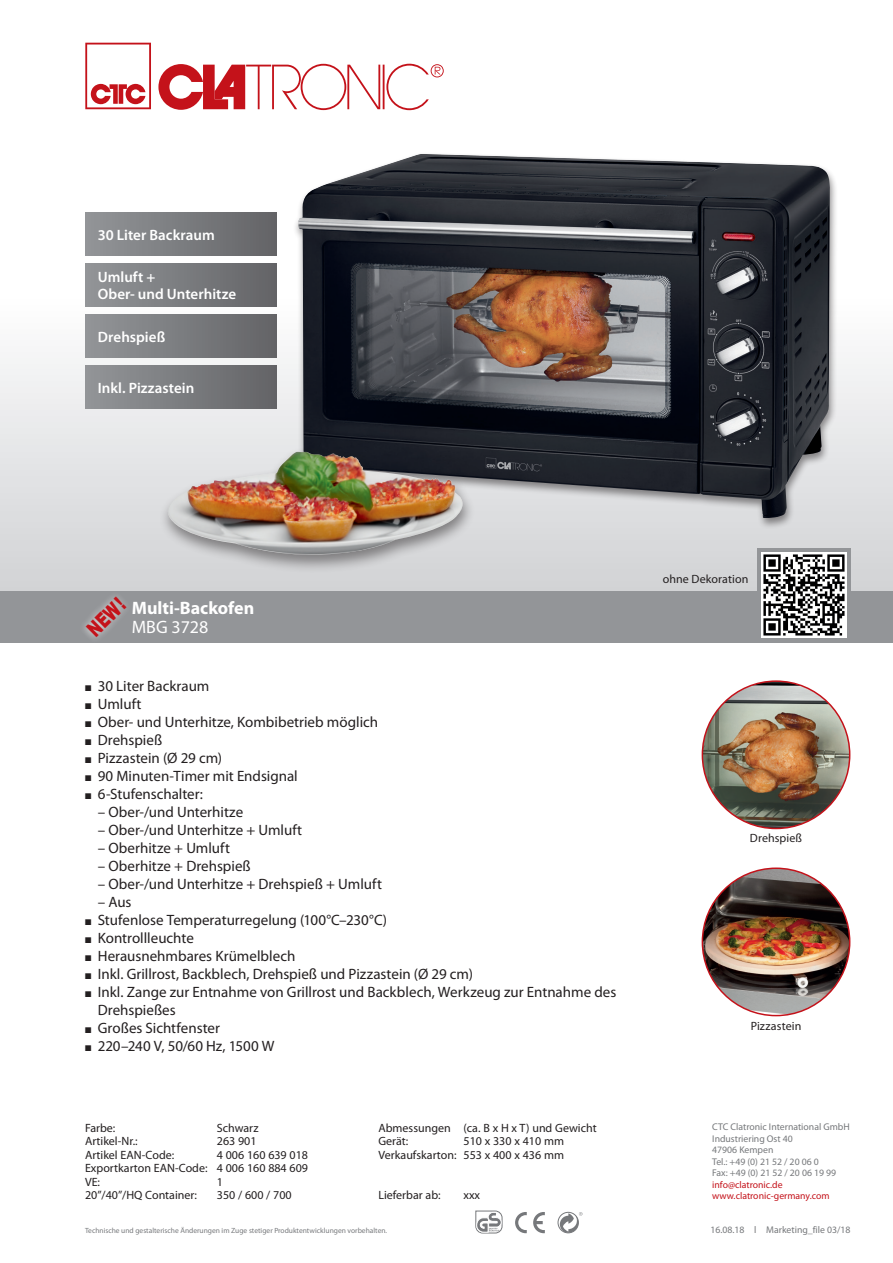
<style>
.page{position:relative;width:893px;height:1263px;background:#fff}
.page>*{position:absolute;margin:0;border:0;box-sizing:border-box;transform-origin:0 0}
.t1{font:900 21px "Arial";color:#c4121a;scale:.7 1}
.t2{font:700 18px "Myriad Pro";color:#fff}
.t3{font:18px "Myriad Pro";color:#fff}
.t4{font:15px/18px "Myriad Pro";color:#231f20}
.t5{font:600 15px/16.5px "Myriad Pro";color:#fff}
.t6{font:12px/13.5px "Myriad Pro";color:#231f20;text-align:justify}
.t7{font:9.75px/11.6px "Myriad Pro";color:#76787b}
.t8{font:9.75px/11.6px "Myriad Pro";color:#c4121a}
.t9{font:7.5px "Myriad Pro";color:#76787b}
</style>
<div class="page">
<div style="left:0;top:298px;width:893px;height:297px;background:linear-gradient(to bottom,#f8f8f8,#d2d3d6)"></div>
<svg style="left:515px;top:1212px;width:12px;height:21px"></svg>
<svg style="left:533px;top:1212px;width:12px;height:21px"></svg>
<div style="left:558px;top:1212px;width:21px;height:21px;border:1px solid #76787b;border-radius:50%"></div>
<svg style="left:560px;top:1212px;width:23px;height:21px"></svg>
<svg style="left:158px;top:64px;width:286px;height:46px"></svg>
<svg style="left:85px;top:43px;width:66px;height:66px"></svg>
<svg style="left:475px;top:1210px;width:27px;height:23px"></svg>
<div style="left:0;top:591px;width:893px;height:51px;background:#939598"></div>
<div style="left:757px;top:549px;width:93px;height:93px;background:linear-gradient(to right,#939598,#939598)"></div>
<svg style="left:75px;top:586px;width:62px;height:57px"></svg>
<img style="left:702px;top:868px;width:148px;height:147px;border-radius:74px">
<img style="left:702px;top:681px;width:148px;height:147px;border-radius:74px">
<div style="left:293px;top:151px;width:545px;height:378px;background:#231f20;opacity:.5"></div>
<img style="left:298px;top:154px;width:532px;height:364px">
<div style="left:159px;top:447px;width:317px;height:126px;background:#231f20;opacity:.5"></div>
<img style="left:163px;top:452px;width:300px;height:104px">
<img style="left:761px;top:553px;width:85px;height:85px">
<div style="left:85px;top:315px;width:191px;height:42px;background:linear-gradient(to right,#939598,#636467)"></div>
<div style="left:85px;top:264px;width:191px;height:42px;background:linear-gradient(to right,#939598,#636467)"></div>
<div style="left:85px;top:213px;width:191px;height:42px;background:linear-gradient(to right,#939598,#636467)"></div>
<div style="left:85px;top:366px;width:191px;height:42px;background:linear-gradient(to right,#939598,#636467)"></div>
<p class="t5" style="left:98px;top:226px;width:118px">30 Liter Backraum</p>
<p class="t5" style="left:98px;top:269px;width:140px">Umluft +<br>Ober- und Unterhitze</p>
<p class="t5" style="left:98px;top:328px;width:69px">Drehspieß</p>
<p class="t5" style="left:98px;top:379px;width:98px">Inkl. Pizzastein</p>
<h1 class="t1" style="left:80px;top:622px;width:65px;rotate:-45deg">NEW!</h1>
<p class="t2" style="left:132px;top:596px;width:124px">Multi-Backofen</p>
<p class="t3" style="left:132px;top:616px;width:78px">MBG 3728</p>
<p class="t4" style="left:85px;top:676px;width:126px">■ 30 Liter Backraum</p>
<p class="t4" style="left:85px;top:694px;width:58px">■ Umluft</p>
<p class="t4" style="left:85px;top:712px;width:295px">■ Ober- und Unterhitze, Kombibetrieb möglich</p>
<p class="t4" style="left:85px;top:730px;width:79px">■ Drehspieß</p>
<p class="t4" style="left:85px;top:748px;width:139px">■ Pizzastein (Ø 29 cm)</p>
<p class="t4" style="left:85px;top:766px;width:214px">■ 90 Minuten-Timer mit Endsignal</p>
<p class="t4" style="left:85px;top:784px;width:119px">■ 6-Stufenschalter:</p>
<p class="t4" style="left:98px;top:802px;width:147px">– Ober-/und Unterhitze</p>
<p class="t4" style="left:98px;top:820px;width:206px">– Ober-/und Unterhitze + Umluft</p>
<p class="t4" style="left:98px;top:838px;width:134px">– Oberhitze + Umluft</p>
<p class="t4" style="left:98px;top:856px;width:154px">– Oberhitze + Drehspieß</p>
<p class="t4" style="left:98px;top:874px;width:286px">– Ober-/und Unterhitze + Drehspieß + Umluft</p>
<p class="t4" style="left:98px;top:892px;width:35px">– Aus</p>
<p class="t4" style="left:85px;top:910px;width:304px">■ Stufenlose Temperaturregelung (100°C–230°C)</p>
<p class="t4" style="left:85px;top:928px;width:110px">■ Kontrollleuchte</p>
<p class="t4" style="left:85px;top:946px;width:212px">■ Herausnehmbares Krümelblech</p>
<p class="t4" style="left:85px;top:964px;width:389px">■ Inkl. Grillrost, Backblech, Drehspieß und Pizzastein (Ø 29 cm)</p>
<p class="t4" style="left:98px;top:982px;width:520px;text-indent:-13px">■ Inkl. Zange zur Entnahme von Grillrost und Backblech, Werkzeug zur Entnahme des<br>Drehspießes</p>
<p class="t4" style="left:85px;top:1018px;width:136px">■ Großes Sichtfenster</p>
<p class="t4" style="left:85px;top:1036px;width:191px">■ 220–240 V, 50/60 Hz, 1500 W</p>
<p class="t6" style="left:85px;top:1121px;width:32px">Farbe:</p>
<p class="t6" style="left:217px;top:1121px;width:43px">Schwarz</p>
<p class="t6" style="left:85px;top:1134px;width:54px">Artikel-Nr.:</p>
<p class="t6" style="left:217px;top:1134px;width:41px">263 901</p>
<p class="t6" style="left:85px;top:1148px;width:91px">Artikel EAN-Code:</p>
<p class="t6" style="left:85px;top:1148px;width:225px;text-indent:132px">4 006 160 639 018<br>Exportkarton EAN-Code: 4 006 160 884 609<br>VE:</p>
<p class="t6" style="left:217px;top:1175px;width:8px">1</p>
<p class="t6" style="left:85px;top:1188px;width:114px">20”/40”/HQ Container:</p>
<p class="t6" style="left:217px;top:1188px;width:76px">350 / 600 / 700</p>
<p class="t6" style="left:378px;top:1121px;width:220px">Abmessungen (ca. B x H x T) und Gewicht<br>Gerät:</p>
<p class="t6" style="left:378px;top:1134px;width:187px;text-align:right">510 x 330 x 410 mm<br>Verkaufskarton: 553 x 400 x 436 mm</p>
<p class="t6" style="left:378px;top:1188px;width:64px">Lieferbar ab:</p>
<p class="t6" style="left:463px;top:1188px;width:18px">xxx</p>
<p class="t9" style="left:85px;top:1226px;width:304px">Technische und gestalterische Änderungen im Zuge stetiger Produktentwicklungen vorbehalten.</p>
<p class="t6" style="left:663px;top:572px;width:87px">ohne Dekoration</p>
<p class="t6" style="left:750px;top:831px;width:54px">Drehspieß</p>
<p class="t6" style="left:751px;top:1019px;width:52px">Pizzastein</p>
<p class="t7" style="left:712px;top:1121px;width:139px">CTC Clatronic International GmbH<br>Industriering Ost 40<br>47906 Kempen<br>Tel.: +49 (0) 21 52 / 20 06 0<br>Fax: +49 (0) 21 52 / 20 06 19 99</p>
<p class="t8" style="left:712px;top:1178px;width:119px">info@clatronic.de www.clatronic-germany.com</p>
<p class="t7" style="left:710px;top:1224px;width:142px">16.08.18 l Marketing_file 03/18</p>
</div>
